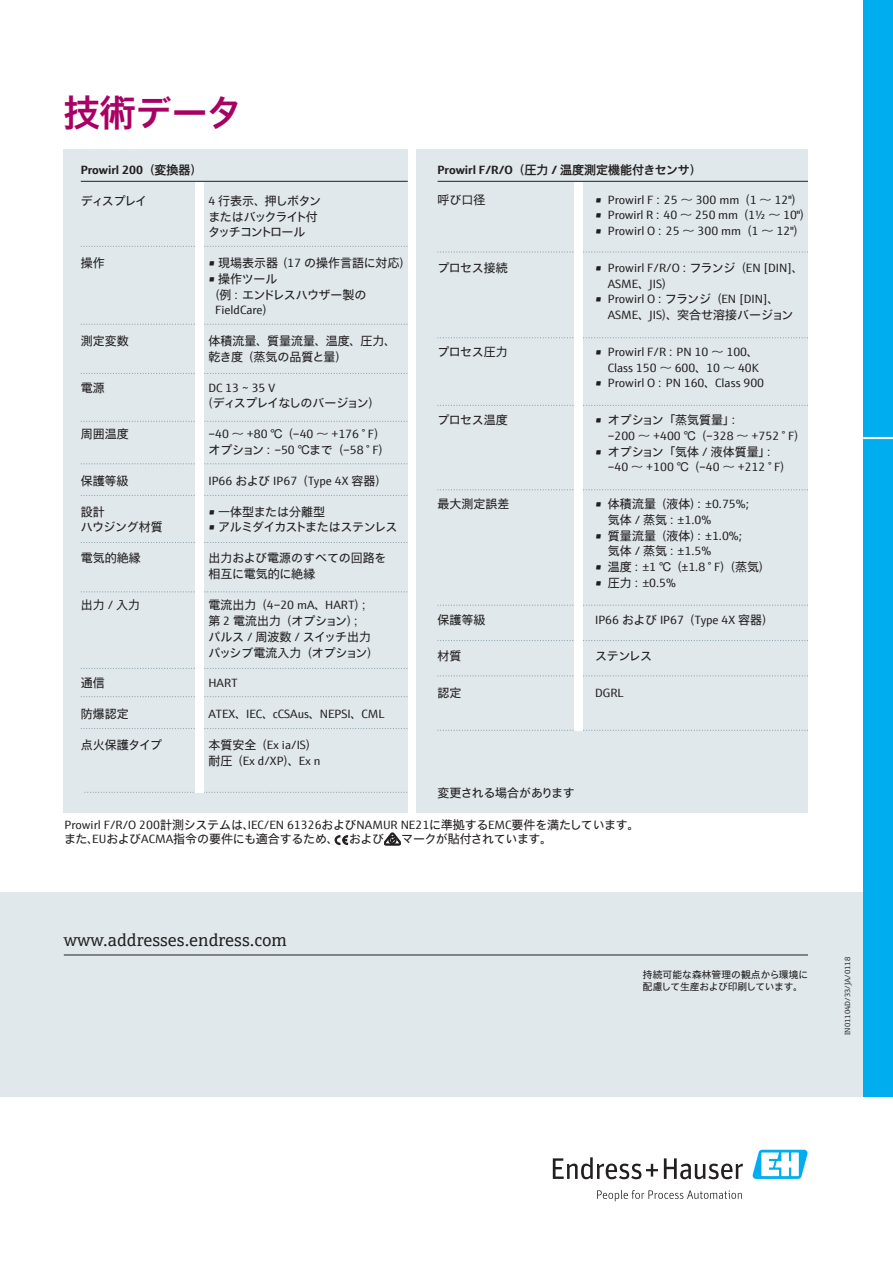
<style>
.page{position:relative;width:893px;height:1263px;background:#fff}
.page>*{position:absolute;margin:0;border:0;box-sizing:border-box;transform-origin:0 0}
.t1{font:700 36px "E+H Sans JP";color:#a70164}
.t2{font:18px "E+H Serif JP";color:#231f20}
.t3{font:12px/15.8px "E+H Sans JP";color:#231f20}
.t4{font:700 12px "E+H Sans JP";color:#231f20}
.t5{font:12px/15.8px "E+H Sans JP";letter-spacing:-.1em;color:#231f20}
.t6{font:12px "E+H Sans JP";letter-spacing:-.04em;color:#231f20}
.t7{font:12px/15.8px "E+H Sans JP";letter-spacing:-.035em;color:#231f20}
.t8{font:12px "E+H Sans JP";letter-spacing:-.025em;color:#231f20}
.t9{font:12px "E+H Sans JP";letter-spacing:-.06em;color:#231f20}
.t10{font:9.75px/12px "E+H Sans JP";color:#231f20}
.t11{font:7.5px "E+H Serif JP";color:#231f20}
</style>
<div class="page">
<div style="left:0;top:892px;width:893px;height:204px;background:#e0e8ec"></div>
<div style="left:863px;top:0;width:30px;height:1096px;background:#00aeef"></div>
<svg style="left:553px;top:1157px;width:105px;height:22px"></svg>
<svg style="left:664px;top:1158px;width:79px;height:21px"></svg>
<svg style="left:597px;top:1190px;width:145px;height:11px"></svg>
<svg style="left:752px;top:1150px;width:56px;height:29px"></svg>
<hr style="left:863px;top:437px;width:30px;height:2px;background:#fff">
<hr style="left:64px;top:955px;width:744px;height:1px;background:#231f20">
<div style="left:63px;top:149px;width:345px;height:663px;background:#e0e8ec"></div>
<svg style="left:335px;top:835px;width:13px;height:10px"></svg>
<svg style="left:384px;top:833px;width:17px;height:12px"></svg>
<div style="left:416px;top:149px;width:392px;height:663px;background:#e0e8ec"></div>
<svg style="left:81px;top:246px;width:326px;height:1px"></svg>
<svg style="left:81px;top:324px;width:326px;height:1px"></svg>
<svg style="left:438px;top:252px;width:370px;height:1px"></svg>
<svg style="left:438px;top:337px;width:370px;height:1px"></svg>
<svg style="left:438px;top:405px;width:370px;height:1px"></svg>
<svg style="left:438px;top:489px;width:370px;height:1px"></svg>
<svg style="left:438px;top:605px;width:370px;height:1px"></svg>
<svg style="left:438px;top:640px;width:370px;height:1px"></svg>
<svg style="left:438px;top:675px;width:370px;height:1px"></svg>
<svg style="left:438px;top:730px;width:370px;height:1px"></svg>
<svg style="left:81px;top:373px;width:326px;height:1px"></svg>
<svg style="left:81px;top:421px;width:326px;height:1px"></svg>
<svg style="left:81px;top:463px;width:326px;height:1px"></svg>
<svg style="left:81px;top:495px;width:326px;height:1px"></svg>
<svg style="left:81px;top:542px;width:326px;height:1px"></svg>
<svg style="left:81px;top:591px;width:326px;height:1px"></svg>
<svg style="left:81px;top:668px;width:326px;height:1px"></svg>
<svg style="left:81px;top:696px;width:326px;height:1px"></svg>
<svg style="left:81px;top:728px;width:326px;height:1px"></svg>
<svg style="left:85px;top:792px;width:322px;height:1px"></svg>
<div style="left:196px;top:182px;width:8px;height:611px;background:#fff"></div>
<hr style="left:81px;top:181px;width:327px;height:1px;background:#231f20">
<div style="left:574px;top:182px;width:9px;height:549px;background:#fff"></div>
<hr style="left:438px;top:181px;width:370px;height:1px;background:#231f20">
<h1 class="t1" style="left:64px;top:92px;width:181px">技術データ</h1>
<p class="t4" style="left:81px;top:162px;width:122px">Prowirl 200（変換器）</p>
<p class="t3" style="left:81px;top:193px;width:68px">ディスプレイ</p>
<p class="t5" style="left:208px;top:193px;width:114px">4 行表示、押しボタンまたはバックライト付タッチコントロール</p>
<p class="t3" style="left:81px;top:255px;width:25px">操作</p>
<p class="t3" style="left:208px;top:255px;width:204px">• 現場表示器（17 の操作言語に対応）</p>
<p class="t3" style="left:208px;top:271px;width:71px">• 操作ツール</p>
<p class="t6" style="left:209px;top:288px;width:159px">（例：エンドレスハウザー製の</p>
<p class="t3" style="left:215px;top:302px;width:60px">FieldCare）</p>
<p class="t3" style="left:81px;top:333px;width:49px">測定変数</p>
<p class="t3" style="left:208px;top:333px;width:189px">体積流量、質量流量、温度、圧力、乾き度（蒸気の品質と量）</p>
<p class="t3" style="left:81px;top:380px;width:25px">電源</p>
<p class="t7" style="left:202px;top:380px;width:180px;text-indent:7px">DC13~35V<br>（ディスプレイなしのバージョン）</p>
<p class="t3" style="left:81px;top:426px;width:49px">周囲温度</p>
<p class="t3" style="left:208px;top:426px;width:183px">–40 ～ +80 ℃（–40 ～ +176 ° F）オプション：–50 ℃まで（–58 ° F）</p>
<p class="t3" style="left:81px;top:473px;width:49px">保護等級</p>
<p class="t3" style="left:208px;top:473px;width:180px">IP66 および IP67（Type 4X 容器）</p>
<p class="t3" style="left:81px;top:503px;width:25px">設計</p>
<p class="t3" style="left:208px;top:503px;width:118px">• 一体型または分離型</p>
<p class="t8" style="left:81px;top:520px;width:84px">ハウジング材質</p>
<p class="t9" style="left:208px;top:520px;width:191px">• アルミダイカストまたはステンレス</p>
<p class="t3" style="left:81px;top:550px;width:61px">電気的絶縁</p>
<p class="t3" style="left:208px;top:550px;width:180px">出力および電源のすべての回路を相互に電気的に絶縁</p>
<p class="t3" style="left:81px;top:597px;width:61px">出力 / 入力</p>
<p class="t3" style="left:208px;top:597px;width:172px">電流出力（4–20 mA、HART）；第 2 電流出力（オプション）；<br>パルス / 周波数 / スイッチ出力パッシブ電流入力（オプション）</p>
<p class="t3" style="left:81px;top:675px;width:25px">通信</p>
<p class="t3" style="left:208px;top:675px;width:31px">HART</p>
<p class="t3" style="left:81px;top:706px;width:49px">防爆認定</p>
<p class="t3" style="left:208px;top:706px;width:178px">ATEX、IEC、cCSAus、NEPSI、CML</p>
<p class="t3" style="left:81px;top:737px;width:83px">点火保護タイプ</p>
<p class="t3" style="left:208px;top:737px;width:114px">本質安全（Ex ia/IS）耐圧（Ex d/XP）、Ex n</p>
<p class="t4" style="left:438px;top:162px;width:265px">Prowirl F/R/O（圧力 / 温度測定機能付きセンサ）</p>
<p class="t3" style="left:438px;top:192px;width:49px">呼び口径</p>
<p class="t3" style="left:595px;top:192px;width:209px">• Prowirl F：25 ～ 300 mm（1 ～ 12"）</p>
<p class="t3" style="left:595px;top:207px;width:218px">• Prowirl R：40 ～ 250 mm（1½ ～ 10"）</p>
<p class="t3" style="left:595px;top:223px;width:211px">• Prowirl O：25 ～ 300 mm（1 ～ 12"）</p>
<p class="t3" style="left:438px;top:260px;width:72px">プロセス接続</p>
<p class="t3" style="left:608px;top:260px;width:197px;text-indent:-13px">• Prowirl F/R/O：フランジ（EN [DIN]、<br>ASME、JIS）</p>
<p class="t3" style="left:608px;top:291px;width:187px;text-indent:-13px">• Prowirl O：フランジ（EN [DIN]、<br>ASME、JIS）、突合せ溶接バージョン</p>
<p class="t3" style="left:438px;top:344px;width:72px">プロセス圧力</p>
<p class="t3" style="left:595px;top:344px;width:165px;text-align:right">• Prowirl F/R：PN 10 ～ 100、<br>Class 150 ～ 600、10 ～ 40K</p>
<p class="t3" style="left:595px;top:375px;width:171px">• Prowirl O：PN 160、Class 900</p>
<p class="t3" style="left:438px;top:412px;width:72px">プロセス温度</p>
<p class="t3" style="left:608px;top:412px;width:199px;text-indent:-13px">• オプション「蒸気質量」：<br>–200 ～ +400 ℃（–328 ～ +752 ° F）</p>
<p class="t3" style="left:608px;top:444px;width:185px;text-indent:-13px">• オプション「気体 / 液体質量」：–40 ～ +100 ℃（–40 ～ +212 ° F）</p>
<p class="t3" style="left:438px;top:496px;width:73px">最大測定誤差</p>
<p class="t3" style="left:608px;top:496px;width:143px;text-indent:-13px">• 体積流量（液体）：±0.75%;気体 / 蒸気：±1.0%</p>
<p class="t3" style="left:608px;top:528px;width:136px;text-indent:-13px">• 質量流量（液体）：±1.0%;気体 / 蒸気：±1.5%</p>
<p class="t3" style="left:595px;top:559px;width:177px">• 温度：±1 ℃（±1.8 ° F）（蒸気）</p>
<p class="t3" style="left:595px;top:575px;width:82px">• 圧力：±0.5%</p>
<p class="t3" style="left:438px;top:612px;width:49px">保護等級</p>
<p class="t3" style="left:595px;top:612px;width:180px">IP66 および IP67（Type 4X 容器）</p>
<p class="t3" style="left:438px;top:648px;width:25px">材質</p>
<p class="t3" style="left:595px;top:648px;width:59px">ステンレス</p>
<p class="t3" style="left:438px;top:685px;width:25px">認定</p>
<p class="t3" style="left:595px;top:685px;width:30px">DGRL</p>
<p class="t8" style="left:438px;top:785px;width:139px">変更される場合があります</p>
<p class="t3" style="left:64px;top:818px;width:577px;line-height:14.4px">Prowirl F/R/O 200計測システムは、IEC/EN 61326およびNAMUR NE21に準拠するEMC要件を満たしています。また、EUおよびACMA指令の要件にも適合するため、 および</p>
<p class="t6" style="left:401px;top:832px;width:153px">マークが貼付されています。</p>
<h2 class="t2" style="left:64px;top:926px;width:225px">www.addresses.endress.com</h2>
<p class="t10" style="left:643px;top:968px;width:167px">持続可能な森林管理の観点から環境に配慮して生産および印刷しています。</p>
<p class="t11" style="left:842px;top:1035px;width:79px;rotate:-90deg">IN01104D/33/JA/0118</p>
</div>
